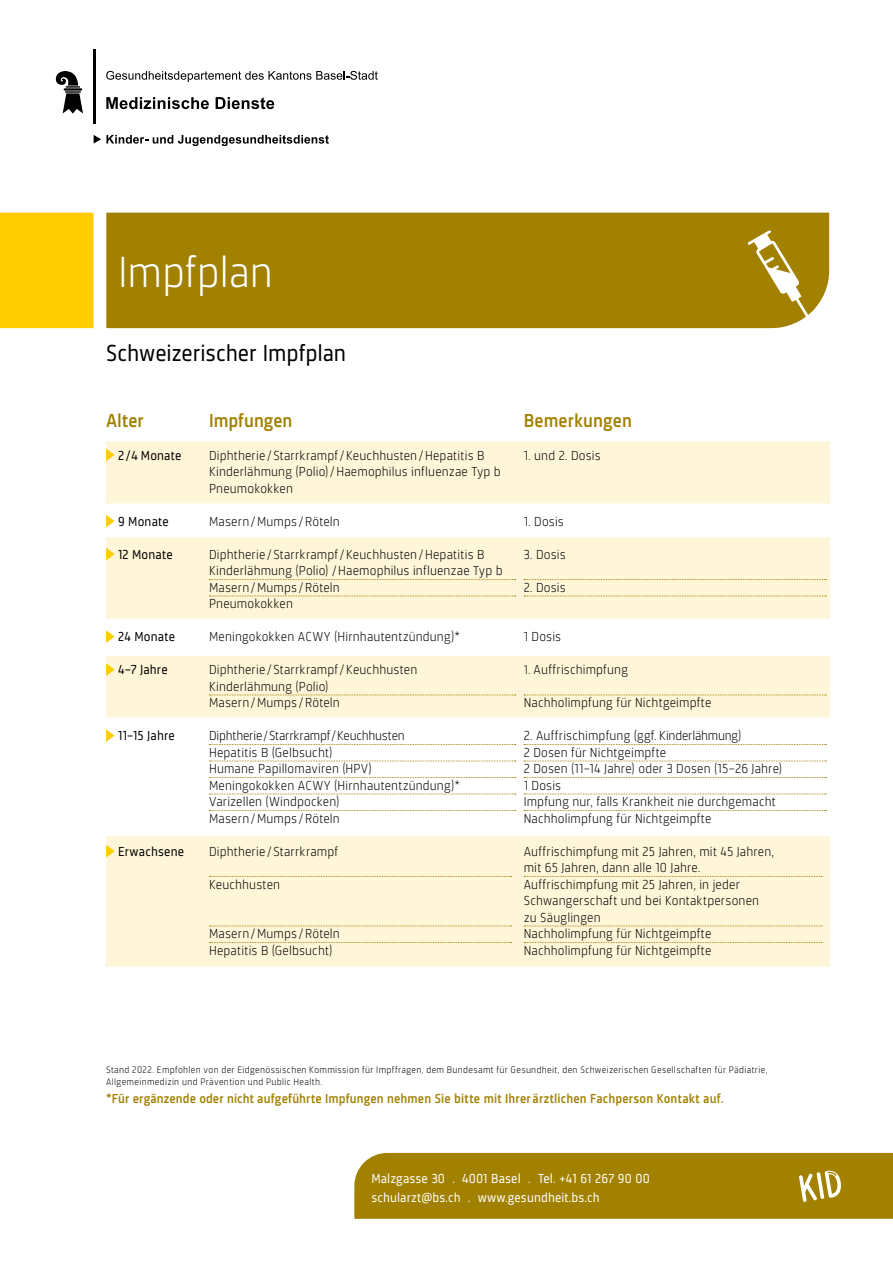
<style>
.page{position:relative;width:893px;height:1263px;background:#fff}
.page>*{position:absolute;margin:0;border:0;box-sizing:border-box;transform-origin:0 0}
.TITEL{font:300 45px "Sinews Sans Pro";letter-spacing:-.005em;color:#fff}
.TITEL_2{font:24px "Sinews Sans Pro";letter-spacing:-.005em;color:#000}
.TITEl_3{font:500 19.5px "Sinews Sans Pro";letter-spacing:.005em;color:#a28100}
.DEF_Lauftext{font:500 19.5px "Sinews Sans Pro";letter-spacing:.005em;color:#a28100}
.t1{font:300 13.5px/16.5px "Sinews Sans Pro";letter-spacing:.01em;color:#000}
.DEF_Lauftext-2{font:500 13.5px "Sinews Sans Pro";letter-spacing:.01em;color:#a28100}
.Adresse{font:13.5px "Sinews Sans Pro";letter-spacing:.01em;color:#fff}
.t2{font:13.5px "Sinews Sans Pro";letter-spacing:.01em;color:#000}
.DEF_Lauftext-3{font:300 9.75px/11.7px "Sinews Sans Pro";letter-spacing:.035em;color:#000}
.s1{font-size:12.75px}
</style>
<div class="page">
<div style="left:0;top:213px;width:94px;height:115px;background:#fc0"></div>
<div style="left:106px;top:213px;width:723px;height:115px;background:#a28100"></div>
<svg style="left:106px;top:71px;width:272px;height:11px"></svg>
<svg style="left:94px;top:135px;width:235px;height:11px"></svg>
<svg style="left:106px;top:97px;width:103px;height:12px"></svg>
<svg style="left:216px;top:97px;width:58px;height:12px"></svg>
<svg style="left:56px;top:71px;width:27px;height:43px"></svg>
<hr style="left:94px;top:50px;width:2px;height:74px;background:#000">
<svg style="left:748px;top:230px;width:62px;height:89px"></svg>
<svg style="left:106px;top:441px;width:724px;height:525px;fill:#fff5d8"></svg>
<svg style="left:106px;top:448px;width:9px;height:13px"></svg>
<svg style="left:106px;top:515px;width:9px;height:12px"></svg>
<svg style="left:106px;top:548px;width:9px;height:12px"></svg>
<svg style="left:209px;top:579px;width:307px;height:1px"></svg>
<svg style="left:209px;top:596px;width:307px;height:1px"></svg>
<svg style="left:524px;top:579px;width:302px;height:1px"></svg>
<svg style="left:524px;top:596px;width:302px;height:1px"></svg>
<svg style="left:106px;top:630px;width:9px;height:13px"></svg>
<svg style="left:106px;top:663px;width:9px;height:13px"></svg>
<svg style="left:209px;top:695px;width:307px;height:1px"></svg>
<svg style="left:524px;top:695px;width:302px;height:1px"></svg>
<svg style="left:106px;top:729px;width:9px;height:13px"></svg>
<svg style="left:209px;top:744px;width:307px;height:1px"></svg>
<svg style="left:209px;top:761px;width:307px;height:1px"></svg>
<svg style="left:209px;top:777px;width:307px;height:1px"></svg>
<svg style="left:209px;top:794px;width:307px;height:1px"></svg>
<svg style="left:209px;top:810px;width:307px;height:1px"></svg>
<svg style="left:524px;top:744px;width:302px;height:1px"></svg>
<svg style="left:524px;top:761px;width:302px;height:1px"></svg>
<svg style="left:524px;top:777px;width:302px;height:1px"></svg>
<svg style="left:524px;top:794px;width:302px;height:1px"></svg>
<svg style="left:524px;top:810px;width:302px;height:1px"></svg>
<svg style="left:106px;top:845px;width:9px;height:12px"></svg>
<svg style="left:209px;top:876px;width:303px;height:1px"></svg>
<svg style="left:209px;top:926px;width:303px;height:1px"></svg>
<svg style="left:209px;top:942px;width:303px;height:1px"></svg>
<svg style="left:524px;top:876px;width:298px;height:1px"></svg>
<svg style="left:524px;top:926px;width:298px;height:1px"></svg>
<svg style="left:524px;top:942px;width:298px;height:1px"></svg>
<div style="left:354px;top:1153px;width:539px;height:66px;background:#a28100"></div>
<p class="TITEL" style="left:118px;top:247px;width:156px">Impfplan</p>
<h1 class="TITEL_2" style="left:106px;top:340px;width:241px">Schweizerischer Impfplan</h1>
<p class="DEF_Lauftext" style="left:106px;top:410px;width:39px">Alter</p>
<p class="TITEl_3" style="left:209px;top:410px;width:85px">Impfungen</p>
<p class="TITEl_3" style="left:524px;top:410px;width:110px">Bemerkungen</p>
<p class="t2" style="left:118px;top:448px;width:65px">2/4 Monate</p>
<p class="t1" style="left:209px;top:447px;width:293px">Diphtherie / Starrkrampf/Keuchhusten/Hepatitis B<br>Kinderlähmung (Polio)/Haemophilus influenzae Typ b<br>Pneumokokken</p>
<p class="t1" style="left:524px;top:447px;width:78px">1. und 2. Dosis</p>
<p class="t2" style="left:118px;top:514px;width:52px">9 Monate</p>
<p class="t1" style="left:209px;top:513px;width:132px">Masern/Mumps /Röteln</p>
<p class="t1" style="left:524px;top:513px;width:42px">1. Dosis</p>
<p class="t2" style="left:118px;top:547px;width:56px">12 Monate</p>
<p class="t1" style="left:209px;top:546px;width:295px">Diphtherie / Starrkrampf/Keuchhusten/Hepatitis B Kinderlähmung (Polio) /Haemophilus influenzae Typ b Masern/Mumps /Röteln<br>Pneumokokken</p>
<p class="t1" style="left:524px;top:546px;width:44px">3. Dosis</p>
<p class="t1" style="left:524px;top:579px;width:44px">2. Dosis</p>
<p class="t2" style="left:118px;top:629px;width:58px">24 Monate</p>
<p class="t1" style="left:209px;top:629px;width:253px">Meningokokken ACWY (Hirnhautentzündung)*</p>
<p class="t1" style="left:524px;top:629px;width:39px">1 Dosis</p>
<p class="t2" style="left:118px;top:662px;width:51px">4–7 Jahre</p>
<p class="t1" style="left:209px;top:662px;width:210px">Diphtherie / Starrkrampf/Keuchhusten<br>Kinderlähmung (Polio)<br>Masern/Mumps /Röteln</p>
<p class="t1" style="left:524px;top:662px;width:106px"><span class="s1">1.</span> Auffrischimpfung</p>
<p class="t1" style="left:524px;top:695px;width:189px">Nachholimpfung für Nichtgeimpfte</p>
<p class="t2" style="left:118px;top:728px;width:58px">11–15 Jahre</p>
<p class="t1" style="left:209px;top:728px;width:253px">Diphtherie/Starrkrampf/Keuchhusten<br>Hepatitis B (Gelbsucht)<br>Humane Papillomaviren (HPV)<br>Meningokokken ACWY (Hirnhautentzündung)*<br>Varizellen (Windpocken)<br>Masern/Mumps /Röteln</p>
<p class="t1" style="left:524px;top:728px;width:260px">2. Auffrischimpfung (ggf. Kinderlähmung)<br>2 Dosen für Nichtgeimpfte<br>2 Dosen (11–14 Jahre) oder 3 Dosen (15–26 Jahre)<br>1 Dosis<br>Impfung nur, falls Krankheit nie durchgemacht Nachholimpfung für Nichtgeimpfte</p>
<p class="t2" style="left:118px;top:844px;width:68px">Erwachsene</p>
<p class="t1" style="left:209px;top:843px;width:131px">Diphtherie / Starrkrampf</p>
<p class="t1" style="left:209px;top:876px;width:73px">Keuchhusten</p>
<p class="t1" style="left:209px;top:926px;width:132px">Masern/Mumps /Röteln<br>Hepatitis B (Gelbsucht)</p>
<p class="t1" style="left:524px;top:843px;width:252px">Auffrischimpfung mit 25 Jahren, mit 45 Jahren, mit 65 Jahren, dann alle 10 Jahre.<br>Auffrischimpfung mit 25 Jahren, in jeder Schwangerschaft und bei Kontaktpersonen zu Säuglingen<br>Nachholimpfung für Nichtgeimpfte Nachholimpfung für Nichtgeimpfte</p>
<p class="DEF_Lauftext-3" style="left:106px;top:1064px;width:663px">Stand 2022. Empfohlen von der Eidgenössischen Kommission für Impffragen, dem Bundesamt für Gesundheit, den Schweizerischen Gesellschaften für Pädiatrie,<br>Allgemeinmedizin und Prävention und Public Health.</p>
<p class="DEF_Lauftext-2" style="left:106px;top:1091px;width:619px">*Für ergänzende oder nicht aufgeführte Impfungen nehmen Sie bitte mit Ihrer ärztlichen Fachperson Kontakt auf.</p>
<p class="Adresse" style="left:371px;top:1171px;width:280px">Malzgasse 30 . 4001 Basel . Tel. +41 61 267 90 00</p>
<p class="Adresse" style="left:371px;top:1190px;width:230px">schularzt@bs.ch . www.gesundheit.bs.ch</p>
</div>
